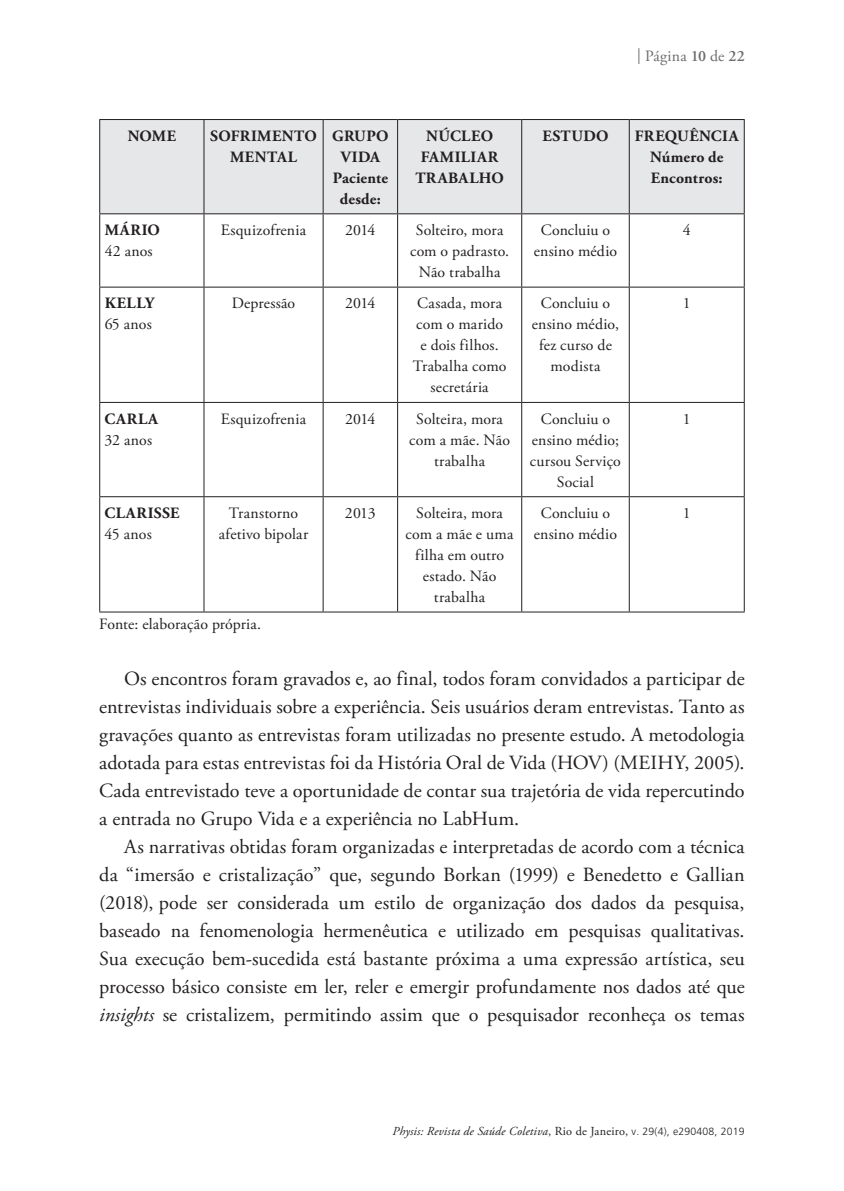
<style>
.page{position:relative;width:844px;height:1191px;background:#fff}
.page>*{position:absolute;margin:0;border:0;box-sizing:border-box;transform-origin:0 0}
.t1{font:20.12px/28px "Adobe Garamond Pro";color:#231f20;text-align:justify}
.t2{font:15.75px/21px "Adobe Garamond Pro";letter-spacing:.01em;color:#231f20;text-align:center}
.t3{font:700 15.75px/21px "Adobe Garamond Pro";letter-spacing:.025em;color:#231f20;text-align:center}
.t4{font:15.75px "Adobe Garamond Pro";letter-spacing:.015em;color:#6c6d70}
.t5{font:italic 12.25px "Adobe Garamond Pro";letter-spacing:.015em;color:#231f20}
.s1{font-weight:600}
.s2{font-style:italic}
.s3{font-style:normal}
.s4{font-family:"Frutiger";font-weight:300;font-style:normal;font-size:10.5px}
</style>
<div class="page">
<div style="left:100px;top:120px;width:643px;height:93px;background:#e6e7e9"></div>
<hr style="left:99px;top:119px;width:105px;height:1px;background:#231f20">
<hr style="left:204px;top:119px;width:119px;height:1px;background:#231f20">
<hr style="left:323px;top:119px;width:74px;height:1px;background:#231f20">
<hr style="left:397px;top:119px;width:124px;height:1px;background:#231f20">
<hr style="left:521px;top:119px;width:108px;height:1px;background:#231f20">
<hr style="left:629px;top:119px;width:115px;height:1px;background:#231f20">
<hr style="left:99px;top:213px;width:105px;height:1px;background:#231f20">
<hr style="left:204px;top:213px;width:119px;height:1px;background:#231f20">
<hr style="left:323px;top:213px;width:74px;height:1px;background:#231f20">
<hr style="left:397px;top:213px;width:124px;height:1px;background:#231f20">
<hr style="left:521px;top:213px;width:108px;height:1px;background:#231f20">
<hr style="left:629px;top:213px;width:115px;height:1px;background:#231f20">
<hr style="left:99px;top:287px;width:105px;height:1px;background:#231f20">
<hr style="left:204px;top:287px;width:119px;height:1px;background:#231f20">
<hr style="left:323px;top:287px;width:74px;height:1px;background:#231f20">
<hr style="left:397px;top:287px;width:124px;height:1px;background:#231f20">
<hr style="left:521px;top:287px;width:108px;height:1px;background:#231f20">
<hr style="left:629px;top:287px;width:115px;height:1px;background:#231f20">
<hr style="left:99px;top:402px;width:105px;height:1px;background:#231f20">
<hr style="left:204px;top:402px;width:119px;height:1px;background:#231f20">
<hr style="left:323px;top:402px;width:74px;height:1px;background:#231f20">
<hr style="left:397px;top:402px;width:124px;height:1px;background:#231f20">
<hr style="left:521px;top:402px;width:108px;height:1px;background:#231f20">
<hr style="left:629px;top:402px;width:115px;height:1px;background:#231f20">
<hr style="left:99px;top:496px;width:105px;height:1px;background:#231f20">
<hr style="left:204px;top:496px;width:119px;height:1px;background:#231f20">
<hr style="left:323px;top:496px;width:74px;height:1px;background:#231f20">
<hr style="left:397px;top:496px;width:124px;height:1px;background:#231f20">
<hr style="left:521px;top:496px;width:108px;height:1px;background:#231f20">
<hr style="left:629px;top:496px;width:115px;height:1px;background:#231f20">
<hr style="left:99px;top:611px;width:105px;height:1px;background:#231f20">
<hr style="left:204px;top:611px;width:119px;height:1px;background:#231f20">
<hr style="left:323px;top:611px;width:74px;height:1px;background:#231f20">
<hr style="left:397px;top:611px;width:124px;height:1px;background:#231f20">
<hr style="left:521px;top:611px;width:108px;height:1px;background:#231f20">
<hr style="left:629px;top:611px;width:115px;height:1px;background:#231f20">
<hr style="left:99px;top:120px;width:1px;height:93px;background:#231f20">
<hr style="left:99px;top:214px;width:1px;height:73px;background:#231f20">
<hr style="left:99px;top:287px;width:1px;height:115px;background:#231f20">
<hr style="left:99px;top:403px;width:1px;height:93px;background:#231f20">
<hr style="left:99px;top:497px;width:1px;height:114px;background:#231f20">
<hr style="left:203px;top:120px;width:1px;height:93px;background:#231f20">
<hr style="left:322px;top:120px;width:1px;height:93px;background:#231f20">
<hr style="left:397px;top:120px;width:1px;height:93px;background:#231f20">
<hr style="left:521px;top:120px;width:1px;height:93px;background:#231f20">
<hr style="left:628px;top:120px;width:1px;height:93px;background:#231f20">
<hr style="left:743px;top:120px;width:1px;height:93px;background:#231f20">
<hr style="left:203px;top:214px;width:1px;height:73px;background:#231f20">
<hr style="left:322px;top:214px;width:1px;height:73px;background:#231f20">
<hr style="left:397px;top:214px;width:1px;height:73px;background:#231f20">
<hr style="left:521px;top:214px;width:1px;height:73px;background:#231f20">
<hr style="left:628px;top:214px;width:1px;height:73px;background:#231f20">
<hr style="left:743px;top:214px;width:1px;height:73px;background:#231f20">
<hr style="left:203px;top:287px;width:1px;height:115px;background:#231f20">
<hr style="left:322px;top:287px;width:1px;height:115px;background:#231f20">
<hr style="left:397px;top:287px;width:1px;height:115px;background:#231f20">
<hr style="left:521px;top:287px;width:1px;height:115px;background:#231f20">
<hr style="left:628px;top:287px;width:1px;height:115px;background:#231f20">
<hr style="left:743px;top:287px;width:1px;height:115px;background:#231f20">
<hr style="left:203px;top:403px;width:1px;height:93px;background:#231f20">
<hr style="left:322px;top:403px;width:1px;height:93px;background:#231f20">
<hr style="left:397px;top:403px;width:1px;height:93px;background:#231f20">
<hr style="left:521px;top:403px;width:1px;height:93px;background:#231f20">
<hr style="left:628px;top:403px;width:1px;height:93px;background:#231f20">
<hr style="left:743px;top:403px;width:1px;height:93px;background:#231f20">
<hr style="left:203px;top:497px;width:1px;height:114px;background:#231f20">
<hr style="left:322px;top:497px;width:1px;height:114px;background:#231f20">
<hr style="left:397px;top:497px;width:1px;height:114px;background:#231f20">
<hr style="left:521px;top:497px;width:1px;height:114px;background:#231f20">
<hr style="left:628px;top:497px;width:1px;height:114px;background:#231f20">
<hr style="left:743px;top:497px;width:1px;height:114px;background:#231f20">
<p class="t4" style="left:637px;top:47px;width:109px">| Página <span class="s1">10</span> de <span class="s1">22</span></p>
<p class="t3" style="left:128px;top:126px;width:50px">NOME</p>
<p class="t3" style="left:210px;top:126px;width:108px">SOFRIMENTO<br>MENTAL</p>
<p class="t3" style="left:332px;top:126px;width:58px">GRUPO<br>VIDA<br>Paciente desde:</p>
<p class="t3" style="left:415px;top:126px;width:90px">NÚCLEO<br>FAMILIAR<br>TRABALHO</p>
<p class="t3" style="left:542px;top:126px;width:68px">ESTUDO</p>
<p class="t3" style="left:634px;top:126px;width:105px">FREQUÊNCIA<br>Número de<br>Encontros:</p>
<p class="t3" style="left:105px;top:220px;width:57px">MÁRIO</p>
<p class="t2" style="left:105px;top:241px;width:49px">42 anos</p>
<p class="t2" style="left:221px;top:220px;width:87px">Esquizofrenia</p>
<p class="t2" style="left:345px;top:220px;width:32px">2014</p>
<p class="t2" style="left:410px;top:220px;width:101px">Solteiro, mora com o padrasto.<br>Não trabalha</p>
<p class="t2" style="left:533px;top:220px;width:85px">Concluiu o ensino médio</p>
<p class="t2" style="left:682px;top:220px;width:9px">4</p>
<p class="t3" style="left:105px;top:293px;width:51px">KELLY</p>
<p class="t2" style="left:105px;top:314px;width:49px">65 anos</p>
<p class="t3" style="left:105px;top:408px;width:55px">CARLA</p>
<p class="t2" style="left:105px;top:430px;width:49px">32 anos</p>
<p class="t2" style="left:232px;top:293px;width:65px">Depressão</p>
<p class="t2" style="left:345px;top:293px;width:32px">2014</p>
<p class="t2" style="left:412px;top:293px;width:95px">Casada, mora com o marido e dois filhos.<br>Trabalha como secretária</p>
<p class="t2" style="left:532px;top:293px;width:88px">Concluiu o ensino médio, fez curso de modista</p>
<p class="t2" style="left:682px;top:293px;width:9px">1</p>
<p class="t2" style="left:221px;top:409px;width:87px">Esquizofrenia</p>
<p class="t2" style="left:345px;top:409px;width:32px">2014</p>
<p class="t2" style="left:409px;top:409px;width:102px">Solteira, mora com a mãe. Não trabalha</p>
<p class="t2" style="left:530px;top:409px;width:92px">Concluiu o ensino médio; cursou Serviço<br>Social</p>
<p class="t2" style="left:682px;top:409px;width:9px">1</p>
<p class="t2" style="left:219px;top:503px;width:91px">Transtorno afetivo bipolar</p>
<p class="t2" style="left:345px;top:503px;width:32px">2013</p>
<p class="t2" style="left:405px;top:503px;width:109px">Solteira, mora com a mãe e uma filha em outro estado. Não trabalha</p>
<p class="t2" style="left:533px;top:503px;width:85px">Concluiu o ensino médio</p>
<p class="t2" style="left:682px;top:503px;width:9px">1</p>
<p class="t2" style="left:99px;top:614px;width:163px">Fonte: elaboração própria.</p>
<p class="t1" style="left:99px;top:665px;width:646px;text-indent:25px">Os encontros foram gravados e, ao final, todos foram convidados a participar de entrevistas individuais sobre a experiência. Seis usuários deram entrevistas. Tanto as gravações quanto as entrevistas foram utilizadas no presente estudo. A metodologia adotada para estas entrevistas foi da História Oral de Vida (HOV) (MEIHY, 2005).<br>Cada entrevistado teve a oportunidade de contar sua trajetória de vida repercutindo a entrada no Grupo Vida e a experiência no LabHum.</p>
<p class="t1" style="left:99px;top:833px;width:646px;text-indent:25px">As narrativas obtidas foram organizadas e interpretadas de acordo com a técnica da “imersão e cristalização” que, segundo Borkan (1999) e Benedetto e Gallian (2018), pode ser considerada um estilo de organização dos dados da pesquisa, baseado na fenomenologia hermenêutica e utilizado em pesquisas qualitativas.<br>Sua execução bem-sucedida está bastante próxima a uma expressão artística, seu processo básico consiste em ler, reler e emergir profundamente nos dados até que <span class="s2">insights</span> se cristalizem, permitindo assim que o pesquisador reconheça os temas</p>
<p class="t3" style="left:105px;top:503px;width:76px">CLARISSE</p>
<p class="t2" style="left:105px;top:524px;width:49px">45 anos</p>
<p class="t5" style="left:392px;top:1124px;width:353px">Physis: Revista de Saúde Coletiva<span class="s3">, Rio de Janeiro,</span> <span class="s4">v. 29(4), e290408, 2019</span></p>
</div>
